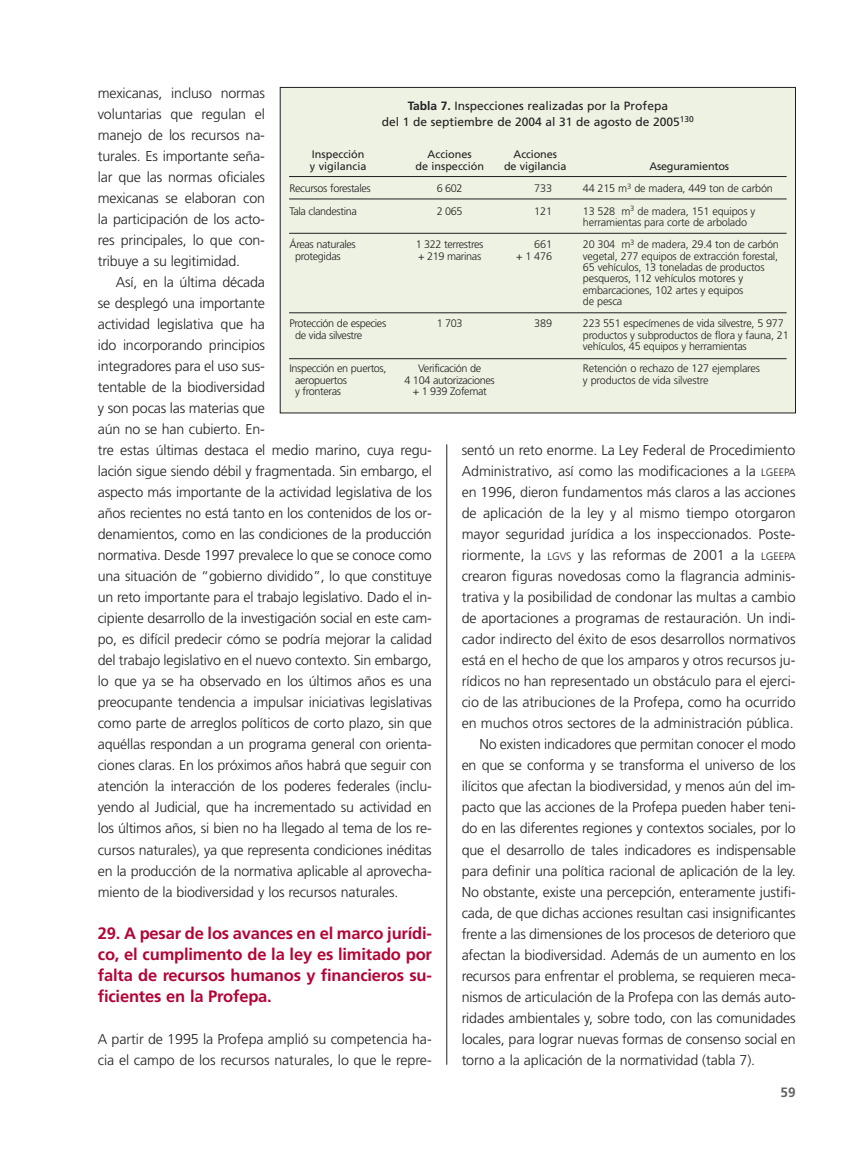
<style>
.page{position:relative;width:851px;height:1149px;background:#fff}
.page>*{position:absolute;margin:0;border:0;box-sizing:border-box;transform-origin:0 0}
.t1{font:700 16.5px/21px "Frutiger";letter-spacing:-.01em;color:#b30437;text-align:justify}
.t2{font:300 14.25px/21px "Frutiger";letter-spacing:-.01em;color:#231f20}
.t3{font:700 13.5px "Frutiger";color:#636366}
.t4{font:12px/16.5px "Frutiger";color:#231f20;text-align:center}
.t5{font:300 10.8px/11.2px "Frutiger";letter-spacing:-.02em;color:#231f20}
.t6{font:10.8px/11.2px "Frutiger";color:#231f20;text-align:center}
.s1{font-weight:700}
.s2{font-weight:400}
.s3{font-size:10.65px}
</style>
<div class="page">
<hr style="left:446px;top:444px;width:1px;height:620px;background:#231f20">
<div style="left:280px;top:87px;width:515px;height:326px;background:#edf2e3"></div>
<hr style="left:289px;top:176px;width:497px;height:1px;background:#231f20">
<hr style="left:289px;top:199px;width:497px;height:1px;background:#231f20">
<hr style="left:289px;top:233px;width:497px;height:1px;background:#231f20">
<hr style="left:289px;top:312px;width:497px;height:1px;background:#231f20">
<hr style="left:289px;top:358px;width:497px;height:1px;background:#231f20">
<p class="t2" style="left:98px;top:83px;width:169px;text-align:justify">mexicanas, incluso normas voluntarias que regulan el manejo de los recursos na&shy;turales. Es importante seña&shy;lar que las normas oficiales mexicanas se elaboran con la participación de los acto&shy;res principales, lo que con&shy;tribuye a su legitimidad.</p>
<p class="t2" style="left:98px;top:272px;width:335px;text-indent:18px">Así, en la última década<br>se desplegó una importante<br>actividad legislativa que ha<br>ido incorporando principios<br>integradores para el uso sus-<br>tentable de la biodiversidad<br>y son pocas las materias que<br>aún no se han cubierto. En-<br>tre estas últimas destaca el medio marino, cuya regu&shy;lación sigue siendo débil y fragmentada. Sin embargo, el aspecto más importante de la actividad legislativa de los años recientes no está tanto en los contenidos de los or&shy;denamientos, como en las condiciones de la producción normativa. Desde 1997 prevalece lo que se conoce como una situación de “gobierno dividido”, lo que constituye un reto importante para el trabajo legislativo. Dado el in&shy;cipiente desarrollo de la investigación social en este cam&shy;po, es difícil predecir cómo se podría mejorar la calidad del trabajo legislativo en el nuevo contexto. Sin embargo, lo que ya se ha observado en los últimos años es una preocupante tendencia a impulsar iniciativas legislativas como parte de arreglos políticos de corto plazo, sin que aquéllas respondan a un programa general con orienta&shy;ciones claras. En los próximos años habrá que seguir con atención la interacción de los poderes federales (inclu&shy;yendo al Judicial, que ha incrementado su actividad en los últimos años, si bien no ha llegado al tema de los re&shy;cursos naturales), ya que representa condiciones inéditas en la producción de la normativa aplicable al aprovecha&shy;miento de la biodiversidad y los recursos naturales.</p>
<p class="t1" style="left:98px;top:923px;width:335px">29. A pesar de los avances en el marco jurídi&shy;co, el cumplimento de la ley es limitado por falta de recursos humanos y financieros su&shy;ficientes en la Profepa.</p>
<p class="t2" style="left:98px;top:1028px;width:335px">A partir de 1995 la Profepa amplió su competencia ha&shy;cia el campo de los recursos naturales, lo que le repre-</p>
<p class="t4" style="left:382px;top:98px;width:313px"><span class="s1">Tabla 7.</span> Inspecciones realizadas por la Profepa<br>del 1 de septiembre de 2004 al 31 de agosto de 2005<sup>130</sup></p>
<p class="t6" style="left:310px;top:150px;width:58px;text-align:left">Inspección y vigilancia</p>
<p class="t5" style="left:289px;top:178px;width:83px;line-height:22.5px">Recursos forestales<br>Tala clandestina</p>
<p class="t5" style="left:295px;top:240px;width:62px;text-indent:-6px">Áreas naturales protegidas</p>
<p class="t6" style="left:415px;top:150px;width:70px">Acciones<br>de inspección</p>
<p class="t5" style="left:437px;top:178px;width:27px;line-height:22.5px">6 602<br>2 065</p>
<p class="t5" style="left:416px;top:240px;width:69px">1 322 terrestres + 219 marinas</p>
<p class="t6" style="left:504px;top:150px;width:64px">Acciones<br>de vigilancia</p>
<p class="t5" style="left:534px;top:178px;width:19px;line-height:22.5px">733<br>121</p>
<p class="t5" style="left:516px;top:240px;width:37px;text-align:right">661<br>+ 1 476</p>
<p class="t5" style="left:582px;top:155px;width:191px;line-height:22.5px;text-indent:66px"><span class="s2">Aseguramientos<br></span>44 215 m<sup>3</sup> de madera, 449 ton de carbón<br>13 528 m<sup>3</sup> de madera, 151 equipos y</p>
<p class="t5" style="left:582px;top:212px;width:197px;line-height:22.5px">herramientas para corte de arbolado<br>20 304 m<sup>3</sup> de madera, 29.4 ton de carbón</p>
<p class="t5" style="left:582px;top:251px;width:197px">vegetal, 277 equipos de extracción forestal, 65 vehículos, 13 toneladas de productos pesqueros, 112 vehículos motores y embarcaciones, 102 artes y equipos<br>de pesca</p>
<p class="t5" style="left:582px;top:318px;width:207px">223 551 especímenes de vida silvestre, 5 977 productos y subproductos de flora y fauna, 21 vehículos, 45 equipos y herramientas</p>
<p class="t5" style="left:582px;top:363px;width:178px">Retención o rechazo de 127 ejemplares y productos de vida silvestre</p>
<p class="t5" style="left:295px;top:318px;width:93px;text-indent:-6px">Protección de especies de vida silvestre</p>
<p class="t5" style="left:295px;top:363px;width:93px;text-indent:-6px">Inspección en puertos, aeropuertos<br>y fronteras</p>
<p class="t5" style="left:437px;top:318px;width:27px">1 703</p>
<p class="t5" style="left:404px;top:363px;width:92px;text-align:center">Verificación de<br>4 104 autorizaciones + 1 939 Zofemat</p>
<p class="t5" style="left:534px;top:318px;width:19px">389</p>
<p class="t2" style="left:461px;top:440px;width:335px">sentó un reto enorme. La Ley Federal de Procedimiento</p>
<p class="t2" style="left:461px;top:461px;width:335px">Administrativo, así como las modificaciones a la <span class="s3">LGEEPA</span></p>
<p class="t2" style="left:461px;top:482px;width:335px">en 1996, dieron fundamentos más claros a las acciones</p>
<p class="t2" style="left:461px;top:503px;width:335px">de aplicación de la ley y al mismo tiempo otorgaron</p>
<p class="t2" style="left:461px;top:524px;width:335px">mayor seguridad jurídica a los inspeccionados. Poste-</p>
<p class="t2" style="left:461px;top:545px;width:335px">riormente, la <span class="s3">LGVS</span> y las reformas de 2001 a la <span class="s3">LGEEPA</span></p>
<p class="t2" style="left:461px;top:566px;width:335px">crearon figuras novedosas como la flagrancia adminis-</p>
<p class="t2" style="left:461px;top:587px;width:335px">trativa y la posibilidad de condonar las multas a cambio</p>
<p class="t2" style="left:461px;top:608px;width:335px">de aportaciones a programas de restauración. Un indi-</p>
<p class="t2" style="left:461px;top:629px;width:335px">cador indirecto del éxito de esos desarrollos normativos</p>
<p class="t2" style="left:461px;top:650px;width:335px">está en el hecho de que los amparos y otros recursos ju-</p>
<p class="t2" style="left:461px;top:671px;width:335px">rídicos no han representado un obstáculo para el ejerci-</p>
<p class="t2" style="left:461px;top:692px;width:335px">cio de las atribuciones de la Profepa, como ha ocurrido</p>
<p class="t2" style="left:461px;top:713px;width:333px">en muchos otros sectores de la administración pública.</p>
<p class="t2" style="left:479px;top:734px;width:318px">No existen indicadores que permitan conocer el modo</p>
<p class="t2" style="left:461px;top:755px;width:335px">en que se conforma y se transforma el universo de los</p>
<p class="t2" style="left:461px;top:776px;width:335px">ilícitos que afectan la biodiversidad, y menos aún del im-</p>
<p class="t2" style="left:461px;top:797px;width:335px">pacto que las acciones de la Profepa pueden haber teni-</p>
<p class="t2" style="left:461px;top:818px;width:335px">do en las diferentes regiones y contextos sociales, por lo</p>
<p class="t2" style="left:461px;top:839px;width:335px">que el desarrollo de tales indicadores es indispensable</p>
<p class="t2" style="left:461px;top:860px;width:335px">para definir una política racional de aplicación de la ley.</p>
<p class="t2" style="left:461px;top:881px;width:335px">No obstante, existe una percepción, enteramente justifi-</p>
<p class="t2" style="left:461px;top:902px;width:335px">cada, de que dichas acciones resultan casi insignificantes</p>
<p class="t2" style="left:461px;top:923px;width:335px">frente a las dimensiones de los procesos de deterioro que</p>
<p class="t2" style="left:461px;top:944px;width:335px">afectan la biodiversidad. Además de un aumento en los</p>
<p class="t2" style="left:461px;top:965px;width:336px">recursos para enfrentar el problema, se requieren meca-</p>
<p class="t2" style="left:461px;top:986px;width:336px">nismos de articulación de la Profepa con las demás auto-</p>
<p class="t2" style="left:461px;top:1007px;width:335px">ridades ambientales y, sobre todo, con las comunidades</p>
<p class="t2" style="left:461px;top:1028px;width:335px">locales, para lograr nuevas formas de consenso social en</p>
<p class="t2" style="left:461px;top:1049px;width:295px">torno a la aplicación de la normatividad (tabla 7).</p>
<p class="t3" style="left:780px;top:1086px;width:17px">59</p>
</div>
